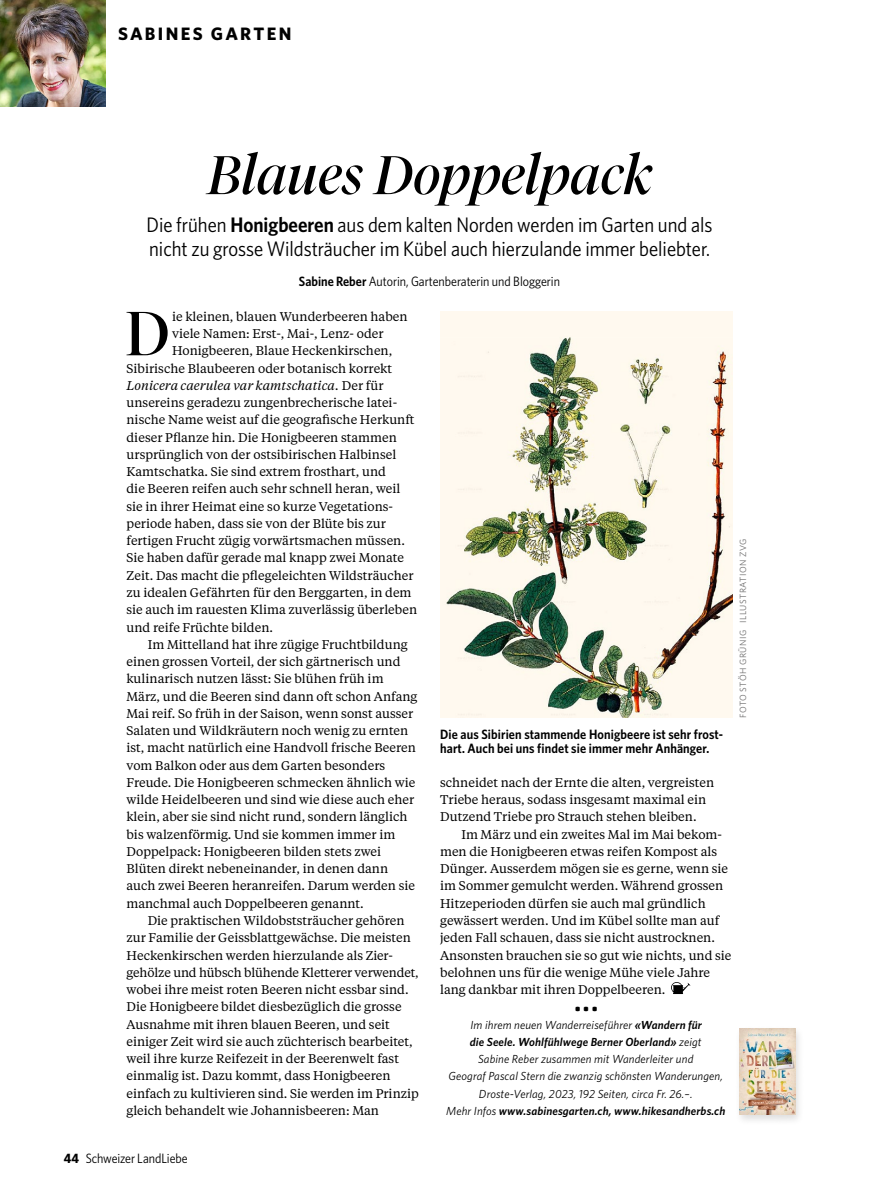
<style>
.page{position:relative;width:893px;height:1200px;background:#fff}
.page>*{position:absolute;margin:0;border:0;box-sizing:border-box;transform-origin:0 0}
._530___Txt_8_4_TieTe{font:61.8px "Tiempos Fine";color:#000}
._270_Kol_Tit_36_TieF{font:italic 54px "Tiempos Fine";color:#000}
._300_Lead_14_WhiNarB{font:21px/24px "Whitney Narrow";color:#000}
._100_Rub_14_WhiSemib{font:700 18px "Whitney";letter-spacing:.125em;color:#000}
._620_Leg_9_WhiNarSem{font:600 13.5px/14.2px "Whitney Narrow";letter-spacing:.01em;color:#000}
._650___Story_Text_Fo{font:13.5px "Whitney Narrow";color:#000}
._532_Txt_8_4_TieTex{font:12.6px/17.2px "Tiempos Text";color:#000}
._530___Txt_8_4_TieTe-2{font:12.6px "Tiempos Text";color:#000}
._530___Txt_8_4_TieTe-3{font:italic 12.6px "Tiempos Text";color:#000}
._654_Story_Fuss_7_8{font:italic 11.7px/17.2px "Whitney";letter-spacing:.01em;color:#000;text-align:center}
._654_Story_Fuss_7_8-2{font:900 11.7px "Whitney";color:#000}
._600_Fotobyline_6_Wh{font:9px "Whitney";letter-spacing:.05em;color:#6d6c6c}
.s1{font-weight:600}
.s2{font-style:normal}
.s3{font-weight:700}
</style>
<div class="page">
<img style="left:440px;top:311px;width:292px;height:406px">
<img style="left:0;top:0;width:105px;height:106px">
<svg style="left:671px;top:982px;width:20px;height:11px"></svg>
<div style="left:735px;top:1024px;width:70px;height:101px;background:#000;opacity:.13"></div>
<img style="left:740px;top:1028px;width:55px;height:86px">
<p class="_100_Rub_14_WhiSemib" style="left:118px;top:21px;width:175px">SABINES GARTEN</p>
<p class="_270_Kol_Tit_36_TieF" style="left:207px;top:143px;width:446px">Blaues Doppelpack</p>
<p class="_300_Lead_14_WhiNarB" style="left:147px;top:212px;width:567px">Die frühen <span class="s1">Honigbeeren</span> aus dem kalten Norden werden im Garten und als nicht zu grosse Wildsträucher im Kübel auch hierzulande immer beliebter.</p>
<p class="_650___Story_Text_Fo" style="left:299px;top:272px;width:263px"><span class="s1">Sabine Reber</span> Autorin, Gartenberaterin und Bloggerin</p>
<p class="_530___Txt_8_4_TieTe" style="left:125px;top:296px;width:46px">D</p>
<p class="_530___Txt_8_4_TieTe-2" style="left:172px;top:308px;width:237px">ie kleinen, blauen Wunderbeeren haben</p>
<p class="_530___Txt_8_4_TieTe-2" style="left:172px;top:325px;width:213px">viele Namen: Erst-, Mai-, Lenz- oder</p>
<p class="_530___Txt_8_4_TieTe-2" style="left:172px;top:342px;width:222px">Honigbeeren, Blaue Heckenkirschen,</p>
<p class="_530___Txt_8_4_TieTe-2" style="left:126px;top:359px;width:267px">Sibirische Blaubeeren oder botanisch korrekt</p>
<p class="_530___Txt_8_4_TieTe-3" style="left:126px;top:377px;width:259px">Lonicera caerulea var kamtschatica. <span class="s2">Der für</span></p>
<p class="_530___Txt_8_4_TieTe-2" style="left:126px;top:394px;width:271px">unsereins geradezu zungenbrecherische latei-</p>
<p class="_530___Txt_8_4_TieTe-2" style="left:126px;top:411px;width:290px">nische Name weist auf die geografische Herkunft</p>
<p class="_530___Txt_8_4_TieTe-2" style="left:126px;top:428px;width:272px">dieser Pflanze hin. Die Honigbeeren stammen</p>
<p class="_530___Txt_8_4_TieTe-2" style="left:126px;top:446px;width:271px">ursprünglich von der ostsibirischen Halbinsel</p>
<p class="_530___Txt_8_4_TieTe-2" style="left:126px;top:463px;width:261px">Kamtschatka. Sie sind extrem frosthart, und</p>
<p class="_530___Txt_8_4_TieTe-2" style="left:126px;top:480px;width:275px">die Beeren reifen auch sehr schnell heran, weil</p>
<p class="_530___Txt_8_4_TieTe-2" style="left:126px;top:497px;width:267px">sie in ihrer Heimat eine so kurze Vegetations-</p>
<p class="_530___Txt_8_4_TieTe-2" style="left:126px;top:515px;width:261px">periode haben, dass sie von der Blüte bis zur</p>
<p class="_530___Txt_8_4_TieTe-2" style="left:126px;top:532px;width:280px">fertigen Frucht zügig vorwärtsmachen müssen.</p>
<p class="_530___Txt_8_4_TieTe-2" style="left:126px;top:549px;width:279px">Sie haben dafür gerade mal knapp zwei Monate</p>
<p class="_530___Txt_8_4_TieTe-2" style="left:126px;top:566px;width:288px">Zeit. Das macht die pflegeleichten Wildsträucher</p>
<p class="_530___Txt_8_4_TieTe-2" style="left:126px;top:584px;width:287px">zu idealen Gefährten für den Berggarten, in dem</p>
<p class="_530___Txt_8_4_TieTe-2" style="left:126px;top:601px;width:292px">sie auch im rauesten Klima zuverlässig überleben</p>
<p class="_530___Txt_8_4_TieTe-2" style="left:126px;top:618px;width:148px">und reife Früchte bilden.</p>
<p class="_532_Txt_8_4_TieTex" style="left:126px;top:635px;width:292px;text-indent:21px">Im Mittelland hat ihre zügige Fruchtbildung einen grossen Vorteil, der sich gärtnerisch und kulinarisch nutzen lässt: Sie blühen früh im März, und die Beeren sind dann oft schon Anfang Mai reif. So früh in der Saison, wenn sonst ausser Salaten und Wildkräutern noch wenig zu ernten ist, macht natürlich eine Handvoll frische Beeren vom Balkon oder aus dem Garten besonders Freude. Die Honigbeeren schmecken ähnlich wie wilde Heidelbeeren und sind wie diese auch eher klein, aber sie sind nicht rund, sondern länglich bis walzenförmig. Und sie kommen immer im Doppelpack: Honigbeeren bilden stets zwei Blüten direkt nebeneinander, in denen dann auch zwei Beeren heranreifen. Darum werden sie manchmal auch Doppelbeeren genannt.</p>
<p class="_532_Txt_8_4_TieTex" style="left:126px;top:911px;width:294px;text-indent:21px">Die praktischen Wildobststräucher gehören zur Familie der Geissblattgewächse. Die meisten Heckenkirschen werden hierzulande als Zier&shy;gehölze und hübsch blühende Kletterer verwendet, wobei ihre meist roten Beeren nicht essbar sind.<br>Die Honigbeere bildet diesbezüglich die grosse Ausnahme mit ihren blauen Beeren, und seit einiger Zeit wird sie auch züchterisch bearbeitet, weil ihre kurze Reifezeit in der Beerenwelt fast einmalig ist. Dazu kommt, dass Honigbeeren einfach zu kultivieren sind. Sie werden im Prinzip gleich behandelt wie Johannisbeeren: Man</p>
<p class="_650___Story_Text_Fo" style="left:64px;top:1148px;width:125px"><span class="s3">44</span> Schweizer LandLiebe</p>
<p class="_620_Leg_9_WhiNarSem" style="left:440px;top:726px;width:284px">Die aus Sibirien stammende Honigbeere ist sehr frost&shy;hart. Auch bei uns findet sie immer mehr Anhänger.</p>
<p class="_600_Fotobyline_6_Wh" style="left:737px;top:717px;width:180px;rotate:-90deg">FOTO STÖH GRÜNIG ILLUSTRATION ZVG</p>
<p class="_532_Txt_8_4_TieTex" style="left:440px;top:773px;width:276px">schneidet nach der Ernte die alten, vergreisten<br>Triebe heraus, sodass insgesamt maximal ein<br>Dutzend Triebe pro Strauch stehen bleiben.</p>
<p class="_532_Txt_8_4_TieTex" style="left:440px;top:824px;width:293px;text-indent:21px">Im März und ein zweites Mal im Mai bekom&shy;men die Honigbeeren etwas reifen Kompost als Dünger. Ausserdem mögen sie es gerne, wenn sie im Sommer gemulcht werden. Während grossen Hitzeperioden dürfen sie auch mal gründlich gewässert werden. Und im Kübel sollte man auf jeden Fall schauen, dass sie nicht austrocknen.<br>Ansonsten brauchen sie so gut wie nichts, und sie belohnen uns für die wenige Mühe viele Jahre lang dankbar mit ihren Doppelbeeren.</p>
<p class="_654_Story_Fuss_7_8-2" style="left:575px;top:1000px;width:25px">•••</p>
<p class="_654_Story_Fuss_7_8" style="left:446px;top:1015px;width:281px">Im ihrem neuen Wanderreiseführer <span class="s1">«Wandern für<br>die Seele. Wohlfühlwege Berner Oberland»</span> zeigt<br>Sabine Reber zusammen mit Wanderleiter und<br>Geograf Pascal Stern die zwanzig schönsten Wanderungen, Droste-Verlag, 2023, 192 Seiten, circa Fr. 26.–.<br>Mehr Infos <span class="s1">www.sabinesgarten.ch, www.hikesandherbs.ch</span></p>
</div>
